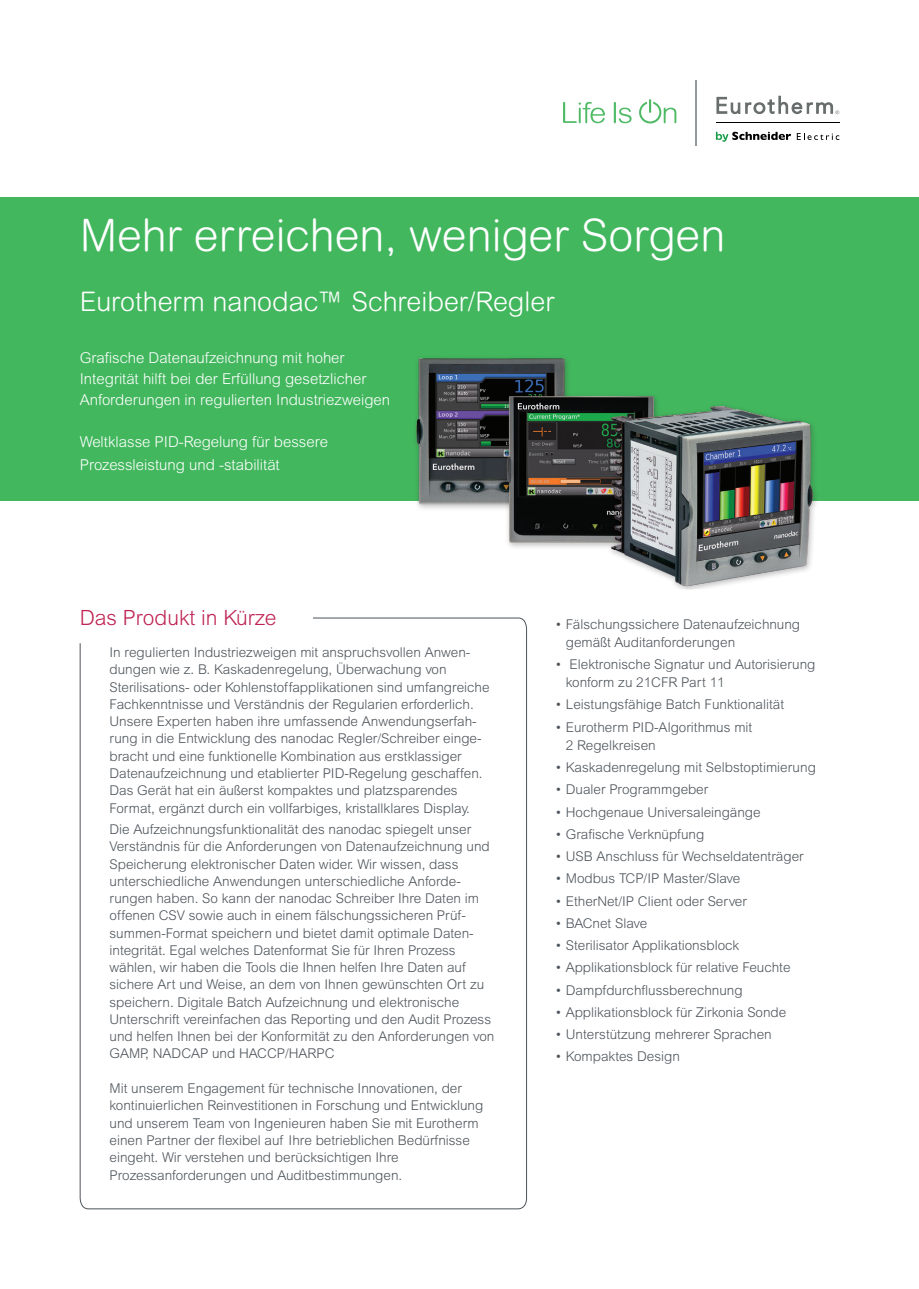
<style>
.page{position:relative;width:919px;height:1289px;background:#fff}
.page>*{position:absolute;margin:0;border:0;box-sizing:border-box;transform-origin:0 0}
.t1{font:300 45px "Arial Rounded MT Pro";color:#fff}
.t2{font:300 27px "Arial Rounded MT Pro";color:#fff}
.t3{font:300 21px "Arial MT Std";color:#bf2454}
.t4{font:300 15px/21px "Arial Rounded MT Pro";color:#fff}
.t5{font:300 13.5px/17.2px "Arial MT Std";color:#4d545a}
</style>
<div class="page">
<div style="left:0;top:197px;width:918px;height:303px;background:#42b75e"></div>
<svg style="left:79px;top:617px;width:448px;height:592px"></svg>
<div style="left:80px;top:610px;width:232px;height:15px;background:#fff"></div>
<img style="left:408px;top:358px;width:413px;height:231px">
<svg style="left:563px;top:102px;width:42px;height:21px"></svg>
<svg style="left:613px;top:102px;width:18px;height:21px"></svg>
<svg style="left:639px;top:99px;width:37px;height:24px"></svg>
<hr style="left:695px;top:80px;width:1px;height:66px;background:#92989b">
<svg style="left:715px;top:132px;width:124px;height:10px"></svg>
<hr style="left:715px;top:123px;width:124px;height:1px;background:#000001">
<svg style="left:716px;top:95px;width:123px;height:20px"></svg>
<h1 class="t1" style="left:80px;top:209px;width:647px">Mehr erreichen, weniger Sorgen</h1>
<h2 class="t2" style="left:80px;top:285px;width:476px">Eurotherm nanodac™ Schreiber/Regler</h2>
<p class="t4" style="left:80px;top:348px;width:312px">Grafische Datenaufzeichnung mit hoher<br>Integrität hilft bei der Erfüllung gesetzlicher<br>Anforderungen in regulierten Industriezweigen</p>
<p class="t4" style="left:80px;top:431px;width:250px;line-height:22.5px">Weltklasse PID-Regelung für bessere<br>Prozessleistung und -stabilität</p>
<h3 class="t3" style="left:80px;top:606px;width:198px">Das Produkt in Kürze</h3>
<p class="t5" style="left:109px;top:643px;width:381px">In regulierten Industriezweigen mit anspruchsvollen Anwen&shy;dungen wie z. B. Kaskadenregelung, Überwachung von Sterilisations- oder Kohlenstoffapplikationen sind umfangreiche Fachkenntnisse und Verständnis der Regularien erforderlich.<br>Unsere Experten haben ihre umfassende Anwendungserfah&shy;rung in die Entwicklung des nanodac Regler/Schreiber einge&shy;bracht und eine funktionelle Kombination aus erstklassiger Datenaufzeichnung und etablierter PID-Regelung geschaffen.<br>Das Gerät hat ein äußerst kompaktes und platzsparendes Format, ergänzt durch ein vollfarbiges, kristallklares Display.</p>
<p class="t5" style="left:109px;top:820px;width:386px">Die Aufzeichnungsfunktionalität des nanodac spiegelt unser Verständnis für die Anforderungen von Datenaufzeichnung und Speicherung elektronischer Daten wider. Wir wissen, dass unterschiedliche Anwendungen unterschiedliche Anforde&shy;rungen haben. So kann der nanodac Schreiber Ihre Daten im offenen CSV sowie auch in einem fälschungssicheren Prüf&shy;summen-Format speichern und bietet damit optimale Daten&shy;integrität. Egal welches Datenformat Sie für Ihren Prozess wählen, wir haben die Tools die Ihnen helfen Ihre Daten auf sichere Art und Weise, an dem von Ihnen gewünschten Ort zu speichern. Digitale Batch Aufzeichnung und elektronische Unterschrift vereinfachen das Reporting und den Audit Prozess und helfen Ihnen bei der Konformität zu den Anforderungen von GAMP, NADCAP und HACCP/HARPC</p>
<p class="t5" style="left:109px;top:1079px;width:375px">Mit unserem Engagement für technische Innovationen, der kontinuierlichen Reinvestitionen in Forschung und Entwicklung und unserem Team von Ingenieuren haben Sie mit Eurotherm einen Partner der flexibel auf Ihre betrieblichen Bedürfnisse eingeht. Wir verstehen und berücksichtigen Ihre Prozessanforderungen und Auditbestimmungen.</p>
<p class="t5" style="left:566px;top:615px;width:236px;line-height:18px;text-indent:-11px">• Fälschungssichere Datenaufzeichnung gemäßt Auditanforderungen</p>
<p class="t5" style="left:566px;top:655px;width:251px;line-height:18px;text-indent:-11px">• Elektronische Signatur und Autorisierung konform zu 21CFR Part 11</p>
<p class="t5" style="left:555px;top:696px;width:230px">• Leistungsfähige Batch Funktionalität</p>
<p class="t5" style="left:566px;top:718px;width:188px;line-height:18px;text-indent:-11px">• Eurotherm PID-Algorithmus mit<br>2 Regelkreisen</p>
<p class="t5" style="left:555px;top:758px;width:262px">• Kaskadenregelung mit Selbstoptimierung</p>
<p class="t5" style="left:555px;top:780px;width:154px">• Dualer Programmgeber</p>
<p class="t5" style="left:555px;top:803px;width:207px">• Hochgenaue Universaleingänge</p>
<p class="t5" style="left:555px;top:825px;width:151px">• Grafische Verknüpfung</p>
<p class="t5" style="left:555px;top:847px;width:250px">• USB Anschluss für Wechseldatenträger</p>
<p class="t5" style="left:555px;top:869px;width:187px">• Modbus TCP/IP Master/Slave</p>
<p class="t5" style="left:555px;top:892px;width:193px">• EtherNet/IP Client oder Server</p>
<p class="t5" style="left:555px;top:914px;width:94px">• BACnet Slave</p>
<p class="t5" style="left:555px;top:936px;width:185px">• Sterilisator Applikationsblock</p>
<p class="t5" style="left:555px;top:958px;width:237px">• Applikationsblock für relative Feuchte</p>
<p class="t5" style="left:555px;top:981px;width:189px">• Dampfdurchflussberechnung</p>
<p class="t5" style="left:555px;top:1003px;width:233px">• Applikationsblock für Zirkonia Sonde</p>
<p class="t5" style="left:555px;top:1025px;width:218px">• Unterstützung mehrerer Sprachen</p>
<p class="t5" style="left:555px;top:1047px;width:126px">• Kompaktes Design</p>
</div>
